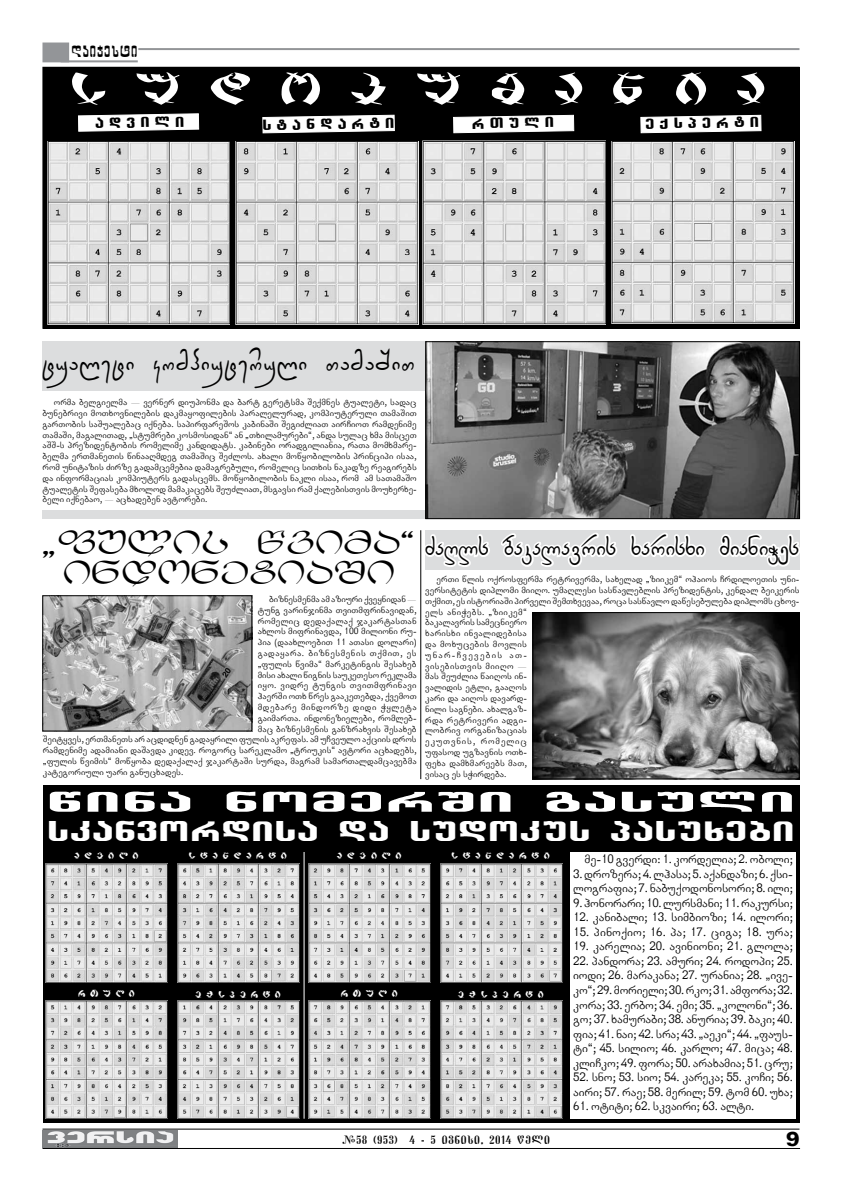
<style>
.page{position:relative;width:842px;height:1191px;background:#fff}
.page>*{position:absolute;margin:0;border:0;box-sizing:border-box;transform-origin:0 0}
.t1{font:46.1px "GHINURI";color:#fff;scale:2.5 1}
.t2{font:30.4px/30.1px "Eka Hor";color:#000;text-align:center;scale:1.31 1}
.t3{font:29.1px/29.1px "GEO Balav Mtavr";color:#fff;scale:2.47 1}
.t4{font:26.8px "Eka";color:#000;scale:.81 1}
.t5{font:24.8px "GEO Dekor 1";color:#000}
.t6{font:20px "USA Black";color:#000}
.t7{font:15px "GEO Balav Mtavr";color:#000;scale:1.2 1}
.t8{font:12.1px/14.5px "Kolhety Normal";letter-spacing:-.015em;color:#000}
.t9{font:12.1px "Kolhety Normal";letter-spacing:.005em;color:#000}
.t10{font:12px "Geo Gedi Mze";color:#000;scale:2 1}
.t11{font:10.2px "GHINURI";letter-spacing:.21em;color:#fff;scale:1.97 1}
.t12{font:10px "Dumba Mtavr";color:#000}
.t13{font:9.7px "GHINURI";letter-spacing:.21em;color:#fff;scale:2.13 1}
.t14{font:9px/10.8px "Kolhety Normal";color:#000;text-align:justify}
.t15{font:9px "Kolhety Normal";letter-spacing:.06em;color:#000}
.t16{font:9px "Kolhety Normal";letter-spacing:.025em;color:#000}
.t17{font:9px "Kolhety Normal";letter-spacing:.04em;color:#000}
</style>
<div class="page">
<hr style="left:43px;top:1128px;width:756px;height:1px;background:#000">
<img style="left:43px;top:1130px;width:135px;height:17px">
<hr style="left:43px;top:1148px;width:757px;height:1px;background:#000">
<div style="left:43px;top:67px;width:756px;height:261px;background:#000"></div>
<div style="left:42px;top:67px;width:757px;height:262px;border:1px solid #000"></div>
<img style="left:47px;top:141px;width:183px;height:183px">
<img style="left:235px;top:141px;width:183px;height:183px">
<img style="left:423px;top:141px;width:183px;height:183px">
<img style="left:612px;top:141px;width:182px;height:183px">
<svg style="left:78px;top:113px;width:121px;height:19px;background:#dbdbdb"></svg>
<svg style="left:262px;top:114px;width:133px;height:20px;background:#cfcfcf"></svg>
<svg style="left:453px;top:114px;width:122px;height:20px;background:#cecece"></svg>
<svg style="left:640px;top:114px;width:122px;height:20px;background:#cecece"></svg>
<div style="left:43px;top:785px;width:757px;height:338px;background:#000"></div>
<img style="left:177px;top:864px;width:122px;height:118px">
<img style="left:440px;top:864px;width:122px;height:118px">
<img style="left:46px;top:1000px;width:122px;height:118px">
<img style="left:309px;top:1000px;width:122px;height:118px">
<img style="left:177px;top:1000px;width:122px;height:118px">
<img style="left:440px;top:1000px;width:122px;height:118px">
<img style="left:46px;top:864px;width:122px;height:118px">
<img style="left:309px;top:864px;width:122px;height:118px">
<div style="left:570px;top:852px;width:226px;height:266px;background:#fff"></div>
<hr style="left:304px;top:852px;width:1px;height:266px;background:#fff">
<hr style="left:61px;top:60px;width:77px;height:2px;background:#939598">
<div style="left:43px;top:43px;width:26px;height:19px;background:#939598"></div>
<div style="left:42px;top:42px;width:27px;height:20px;border:1px solid #939598"></div>
<hr style="left:138px;top:48px;width:661px;height:2px;background:#939598">
<div style="left:42px;top:341px;width:392px;height:50px;background:#dcddde"></div>
<div style="left:42px;top:510px;width:392px;height:9px;background:#dcddde"></div>
<img style="left:492px;top:343px;width:306px;height:174px">
<div style="left:426px;top:341px;width:374px;height:178px;border:1px solid #000"></div>
<img style="left:45px;top:597px;width:205px;height:132px">
<div style="left:43px;top:595px;width:209px;height:136px;border:1px solid #000"></div>
<img style="left:535px;top:614px;width:262px;height:163px">
<div style="left:533px;top:612px;width:266px;height:167px;border:1px solid #000"></div>
<div style="left:426px;top:530px;width:374px;height:40px;background:#dcddde"></div>
<svg style="left:425px;top:341px;width:67px;height:228px"></svg>
<svg style="left:501px;top:532px;width:117px;height:35px"></svg>
<svg style="left:630px;top:533px;width:76px;height:24px"></svg>
<svg style="left:718px;top:534px;width:82px;height:33px"></svg>
<hr style="left:420px;top:530px;width:1px;height:249px;background:#000">
<h3 class="t10" style="left:72px;top:43px;width:35px">DAIJESTI</h3>
<h1 class="t1" style="left:72px;top:71px;width:281px">S U D O K U M A N I A</h1>
<h3 class="t7" style="left:95px;top:114px;width:76px;rotate:-1deg">ADVILI</h3>
<h3 class="t7" style="left:262px;top:116px;width:112px;rotate:-1deg">STANDARTI</h3>
<h3 class="t7" style="left:472px;top:115px;width:70px;rotate:-1deg">RTULI</h3>
<h3 class="t7" style="left:645px;top:115px;width:96px;rotate:-1deg">EQSPERTI</h3>
<h3 class="t5" style="left:42px;top:347px;width:376px">TUALETI KOMPIUTERULI TAMASIT</h3>
<p class="t14" style="left:43px;top:397px;width:376px;text-indent:11px">ORMA BELGIELMA _ VERNER DIUPONMA DA BART GERETSMA SEQMNES TUALETI, SADAC BUNEBRIVI MOTXOVNILEBIS DAKMAYOFILEBIS PARALELURAD, KOMPIUTERULI TAMASIT GARTOBIS SASUALEBAC IQNEBA. SAPIRFARESOS KABINASI SEGIZLIAT AIRCIOT RAMDENIME TAMASI, MAGALITAD, `STUMREBI KOSMOSIDAN~ AN `TXILAMUREBI~, ANDA SULAC XMA MISCET ASS-S PREZIDENTOBIS ROMELIME KANDIDATS. KABINEBI ORADGILIANIA, RATA MOMXMARE-BELMA ERTMANETIS WINAARMDEG TAMASIC SEZLOS. AXALI MOWYOBILOBIS PRINCIPI ISAA, ROM UNITAZIS ZIRZE GADAMCEMEBIA DAMAGREBULI, ROMELIC SITXIS NAKADZE REAGIREBS DA INFORMACIAS KOMPIUTERS GADASCEMS. MOWYOBILOBIS NAKLI ISAA, ROM AM SATAMASO TUALETIS SEFASEBA MXOLOD MAMAKACEBS SEUZLIAT, MSGAVSI RAM QALEBISTVIS MOUXERXE-BELI IQNEBAO, _ ACXADEBEN AVTOREBI.</p>
<h2 class="t2" style="left:43px;top:527px;width:287px">`fulis wvima~ indoneziaSi</h2>
<p class="t14" style="left:269px;top:594px;width:149px">BIZNESMENMA AM AZIURI QVEYNIDAN _</p>
<p class="t14" style="left:258px;top:605px;width:160px">TUNG VARINJINMA TVITMFRINAVIDAN,</p>
<p class="t16" style="left:258px;top:616px;width:160px">ROMELIC DEDAQALAQ JAKARTASTAN</p>
<p class="t14" style="left:258px;top:626px;width:160px">AXLOS MIFRINAVDA, 100 MILIONI RU-</p>
<p class="t14" style="left:258px;top:637px;width:161px">PIA (DAAXLOEBIT 11 ATASI DOLARI)</p>
<p class="t15" style="left:258px;top:648px;width:160px">GADAYARA. BIZNESMENIS TQMIT, ES</p>
<p class="t14" style="left:258px;top:659px;width:160px">`FULIS WVIMA~ MARKETINGIS SESAXEB</p>
<p class="t14" style="left:258px;top:670px;width:161px">MISI AXALI WIGNIS SAUKETESO REKLAMA</p>
<p class="t17" style="left:258px;top:681px;width:160px">IYO. VIDRE TUNGIS TVITMFRINAVI</p>
<p class="t14" style="left:258px;top:691px;width:160px">HAERSI OTX WRES GAAKETEBDA, QVEMOT</p>
<p class="t15" style="left:258px;top:702px;width:160px">MDEBARE MINDORZE DIDI WYLETA</p>
<p class="t14" style="left:258px;top:713px;width:160px">GAIMARTA. INDONEZIELEBI, ROMLEB-</p>
<p class="t14" style="left:258px;top:724px;width:160px">MAC BIZNESMENIS GANZRAXVIS SESAXEB</p>
<p class="t14" style="left:43px;top:734px;width:375px">SEITYVES, ERTMANETS AR ACDIDNEN GADAYRILI FULIS AKREFAS. AM UCVEULO AQCIIS DROS</p>
<p class="t14" style="left:43px;top:745px;width:375px">RAMDENIME ADAMIANI DASAVDA KIDEV. ROGORC SAREKLAMO `TRIUKIS~ AVTORI ACXADEBS,</p>
<p class="t14" style="left:43px;top:756px;width:375px">`FULIS WVIMIS~ MOWYOBA DEDAQALAQ JAKARTASI SURDA, MAGRAM SAMARTALDAMCAVEBMA</p>
<p class="t14" style="left:43px;top:767px;width:142px">KATEGORIULI UARI GANUCXADES.</p>
<h3 class="t4" style="left:426px;top:531px;width:463px">ZARLS BAKALAVRIS XARISXI MIANIWES</h3>
<p class="t14" style="left:425px;top:574px;width:376px;text-align:left;text-indent:11px">ERTI WLIS OQROSFERMA RETRIVERMA, SAXELAD `ZIIKEM~ OHAIOS CRDILOETIS UNI-<br>VERSITETIS DIPLOMI MIIRO. UMARLESI SASWAVLEBLIS PREZIDENTIS, KENDAL BEIKERIS<br>TQMIT, ES ISTORIASI PIRVELI SEMTXVEVAA, ROCA SASWAVLO DAWESEBULEBA DIPLOMS CXOV-<br>ELS ANIWEBS. `ZIIKEM~<br>BAKALAVRIS SAMECNIERO<br>XARISXI INVALIDEBISA<br>DA MOXUCEBIS MOVLIS<br>UNAR-CVEVEBIS AT-<br>VISEBISTVIS MIIRO _<br>MAS SEUZLIA WAIROS IN-<br>VALIDIS ETLI, GAAROS<br>KARI DA AIROS DAVARD-<br>NILI SAGNEBI. AXALGAZ-<br>RDA RETRIVERI ADGI-<br>LOBRIV ORGANIZACIAS<br>EKUTVNIS, ROMELIC<br>UFASOD UGZAVNIS OTX-<br>FEXA DAMXMAREEBS MAT,<br>VISAC ES SWIRDEBA.</p>
<h3 class="t3" style="left:46px;top:787px;width:305px">WINA NOMERSI GASULI<br>SKANVORDISA DA SUDOKUS PASUXEBI</h3>
<p class="t13" style="left:189px;top:851px;width:48px">STANDARTI</p>
<p class="t13" style="left:452px;top:851px;width:48px">STANDARTI</p>
<p class="t13" style="left:75px;top:851px;width:32px">ADVILI</p>
<p class="t13" style="left:337px;top:851px;width:32px">ADVILI</p>
<h3 class="t8" style="left:584px;top:853px;width:210px">ME-10 GVERDI: 1. KORDELIA; 2. OBOLI;</h3>
<h3 class="t8" style="left:573px;top:867px;width:221px">3. DROZERA; 4. LHASA; 5. AQANDAZI; 6. QSI-<br>LOGRAFIA; 7. NABUQODONOSORI; 8. ILI;</h3>
<h3 class="t8" style="left:573px;top:896px;width:221px">9. HONORARI; 10. LURSMANI; 11. RAKURSI;</h3>
<h3 class="t8" style="left:573px;top:911px;width:221px">12. KANIBALI; 13. SIMBIOZI; 14. ILORI;</h3>
<h3 class="t9" style="left:573px;top:926px;width:221px">15. PINOQIO; 16. PA; 17. CIGA; 18. URA;</h3>
<h3 class="t8" style="left:573px;top:940px;width:221px">19. KARELIA; 20. AVINIONI; 21. GLOLA;</h3>
<p class="t8" style="left:573px;top:954px;width:221px;text-align:justify">22. PANDORA; 23. AMURI; 24. RODOPI; 25.<br>IODI; 26. MARAKANA; 27. URANIA; 28. `IVE-KO~; 29. MORIELI; 30. RKO; 31. AMFORA; 32.<br>KORA; 33. ERBO; 34. EMI; 35. `KOLONI~; 36.<br>GO; 37. XAMURABI; 38. ANURIA; 39. BAKI; 40.<br>FIA; 41. NAI; 42. SRA; 43. `AEKI~; 44. `FAUS-TI~; 45. SILIO; 46. KARLO; 47. MICA; 48.<br>KLICKO; 49. FORA; 50. ARAXAMIA; 51. CRU;</p>
<h3 class="t8" style="left:573px;top:1070px;width:221px">52. SNO; 53. SIO; 54. KAREKA; 55. KOCI; 56.<br>AIRI; 57. RAE; 58. MERIL; 59. TOM 60. UXA;</h3>
<h3 class="t8" style="left:573px;top:1099px;width:183px">61. OTITI; 62. SKVAIRI; 63. ALTI.</h3>
<p class="t11" style="left:78px;top:989px;width:31px">RTULI</p>
<p class="t11" style="left:195px;top:990px;width:45px">EQSPERTI</p>
<p class="t11" style="left:341px;top:989px;width:31px">RTULI</p>
<p class="t11" style="left:458px;top:990px;width:45px">EQSPERTI</p>
<p class="t12" style="left:341px;top:1134px;width:211px">#58 (953) 4 - 5 IVNISI, 2014 WELI</p>
<h3 class="t6" style="left:786px;top:1126px;width:15px">9</h3>
</div>
